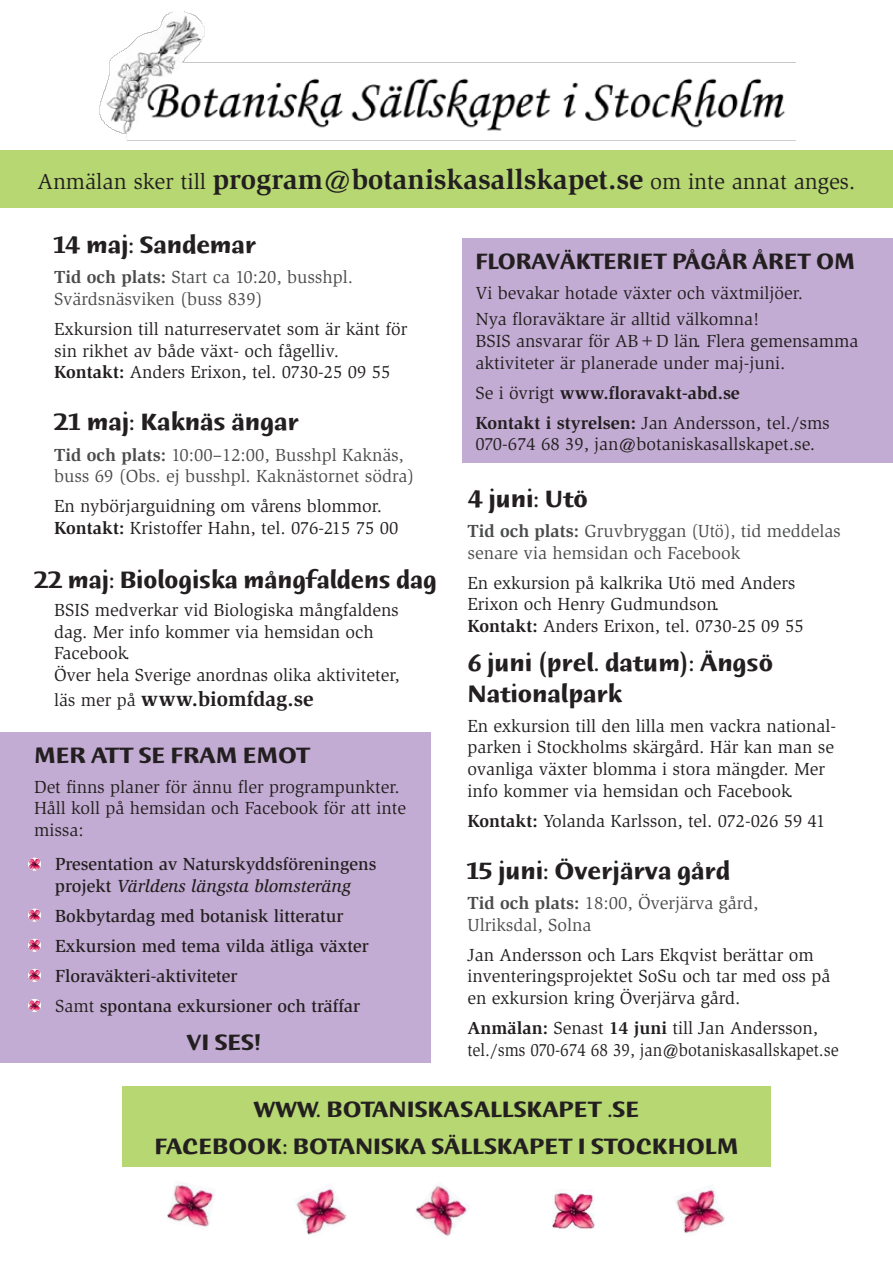
<style>
.page{position:relative;width:893px;height:1263px;background:#fff}
.page>*{position:absolute;margin:0;border:0;box-sizing:border-box;transform-origin:0 0}
.t1{font:700 25.5px/30.6px "Humana Sans ITC";color:#231f20}
.t2{font:700 24px "Humana Sans ITC";color:#231f20}
.t3{font:700 24px "Humana Sans ITC";color:#231f20;scale:.96 1}
.t4{font:22.5px "Slimbach Std";color:#231f20}
.t5{font:700 21px "Slimbach Std";color:#231f20}
.t6{font:18px/21.6px "Slimbach Std";color:#231f20}
.t7{font:18px/21.6px "Slimbach Std";color:#4b4c4d}
.t8{font:500 18px/21.6px "Slimbach Std";color:#231f20}
.t9{font:700 18px "Slimbach Std";color:#231f20}
.s1{font-weight:700;font-size:28.5px}
.s2{font-weight:700}
.s3{font-weight:400;font-size:18px}
.s4{font-style:italic}
.s5{font-weight:400}
.s6{font-family:"Minion Pro"}
</style>
<div class="page">
<img style="left:552px;top:1189px;width:43px;height:40px">
<img style="left:676px;top:1185px;width:49px;height:49px">
<img style="left:167px;top:1183px;width:47px;height:44px">
<img style="left:296px;top:1184px;width:51px;height:51px">
<img style="left:416px;top:1184px;width:52px;height:52px">
<div style="left:122px;top:1086px;width:649px;height:81px;background:#b6d772"></div>
<img style="left:99px;top:11px;width:696px;height:130px">
<div style="left:463px;top:239px;width:430px;height:224px;background:#c3acd3"></div>
<div style="left:0;top:732px;width:431px;height:330px;background:#c3acd3"></div>
<svg style="left:28px;top:909px;width:13px;height:12px"></svg>
<svg style="left:28px;top:999px;width:13px;height:13px"></svg>
<svg style="left:28px;top:939px;width:13px;height:12px"></svg>
<svg style="left:28px;top:969px;width:13px;height:13px"></svg>
<svg style="left:28px;top:858px;width:13px;height:12px"></svg>
<div style="left:0;top:150px;width:893px;height:58px;background:#b6d772"></div>
<p class="t4" style="left:38px;top:169px;width:819px">Anmälan sker till <span class="s1">program@botaniskasallskapet.se</span> om inte annat anges.</p>
<p class="t1" style="left:54px;top:231px;width:204px">14 maj: Sandemar</p>
<p class="t7" style="left:54px;top:267px;width:301px"><span class="s2">Tid och plats:</span> Start ca 10:20, busshpl.<br>Svärdsnäsviken (buss 839)</p>
<p class="t6" style="left:54px;top:318px;width:355px">Exkursion till naturreservatet som är känt för sin rikhet av både växt- och fågelliv.<br><span class="s2">Kontakt:</span> Anders Erixon, tel. 0730-25 09 55</p>
<p class="t1" style="left:54px;top:408px;width:246px">21 maj: Kaknäs ängar</p>
<p class="t7" style="left:54px;top:444px;width:362px"><span class="s2">Tid och plats:</span> 10:00–12:00, Busshpl Kaknäs, buss 69 (Obs. ej busshpl. Kaknästornet södra)</p>
<p class="t6" style="left:54px;top:496px;width:346px">En nybörjarguidning om vårens blommor.<br><span class="s2">Kontakt:</span> Kristoffer Hahn, tel. 076-215 75 00</p>
<p class="t1" style="left:34px;top:565px;width:404px">22 maj: Biologiska mångfaldens dag</p>
<p class="t6" style="left:54px;top:599px;width:347px">BSIS medverkar vid Biologiska mångfaldens dag. Mer info kommer via hemsidan och Facebook.<br>Över hela Sverige anordnas olika aktiviteter,</p>
<p class="t5" style="left:54px;top:687px;width:261px"><span class="s3">läs mer på</span> www.biomfdag.se</p>
<p class="t2" style="left:34px;top:742px;width:278px">MER ATT SE FRAM EMOT</p>
<p class="t6" style="left:34px;top:776px;width:373px">Det finns planer för ännu fler programpunkter.<br>Håll koll på hemsidan och Facebook för att inte missa:</p>
<p class="t8" style="left:55px;top:853px;width:323px">Presentation av Naturskyddsföreningens projekt <span class="s4">Världens längsta blomsteräng</span></p>
<p class="t8" style="left:55px;top:905px;width:290px">Bokbytardag med botanisk litteratur</p>
<p class="t8" style="left:55px;top:935px;width:315px">Exkursion med tema vilda ätliga växter</p>
<p class="t8" style="left:55px;top:965px;width:184px">Floraväkteri-aktiviteter</p>
<p class="t8" style="left:55px;top:995px;width:306px"><span class="s5">Samt</span> spontana exkursioner och träffar</p>
<p class="t2" style="left:187px;top:1029px;width:76px">VI SES!</p>
<p class="t3" style="left:475px;top:249px;width:397px">FLORAVÄKTERIET PÅGÅR ÅRET OM</p>
<p class="t6" style="left:475px;top:283px;width:329px">Vi bevakar hotade växter och växtmiljöer.</p>
<p class="t6" style="left:475px;top:309px;width:385px">Nya floraväktare är alltid välkomna!<br>BSIS ansvarar för AB+D län. Flera gemensamma aktiviteter är planerade under maj-juni.</p>
<p class="t9" style="left:475px;top:382px;width:266px"><span class="s5">Se i övrigt</span> www.floravakt-abd.se</p>
<p class="t6" style="left:475px;top:412px;width:356px"><span class="s2">Kontakt i styrelsen:</span> Jan Andersson, tel./sms<br>070-674 68 39, jan@botaniskasallskapet.se<span class="s6">.</span></p>
<p class="t1" style="left:467px;top:484px;width:122px">4 juni: Utö</p>
<p class="t7" style="left:467px;top:520px;width:375px"><span class="s2">Tid och plats:</span> Gruvbryggan (Utö), tid meddelas senare via hemsidan och Facebook</p>
<p class="t6" style="left:467px;top:572px;width:338px">En exkursion på kalkrika Utö med Anders<br>Erixon och Henry Gudmundson.<br><span class="s2">Kontakt:</span> Anders Erixon, tel. 0730-25 09 55</p>
<p class="t1" style="left:467px;top:648px;width:307px">6 juni (prel. datum): Ängsö<br>Nationalpark</p>
<p class="t6" style="left:467px;top:715px;width:370px">En exkursion till den lilla men vackra national&shy;parken i Stockholms skärgård. Här kan man se ovanliga växter blomma i stora mängder. Mer info kommer via hemsidan och Facebook.</p>
<p class="t6" style="left:467px;top:810px;width:360px"><span class="s2">Kontakt:</span> Yolanda Karlsson, tel. 072-026 59 41</p>
<p class="t1" style="left:467px;top:856px;width:264px">15 juni: Överjärva gård</p>
<p class="t7" style="left:467px;top:892px;width:293px"><span class="s2">Tid och plats:</span> 18:00, Överjärva gård,<br>Ulriksdal, Solna</p>
<p class="t6" style="left:467px;top:944px;width:365px">Jan Andersson och Lars Ekqvist berättar om inventeringsprojektet SoSu och tar med oss på en exkursion kring Överjärva gård.</p>
<p class="t6" style="left:467px;top:1017px;width:373px"><span class="s2">Anmälan:</span> Senast <span class="s2">14 juni</span> till Jan Andersson, tel./sms 070-674 68 39, jan@botaniskasallskapet.se</p>
<p class="t2" style="left:254px;top:1096px;width:387px">WWW. BOTANISKASALLSKAPET .SE</p>
<p class="t2" style="left:154px;top:1134px;width:585px">FACEBOOK: BOTANISKA SÄLLSKAPET I STOCKHOLM</p>
</div>
